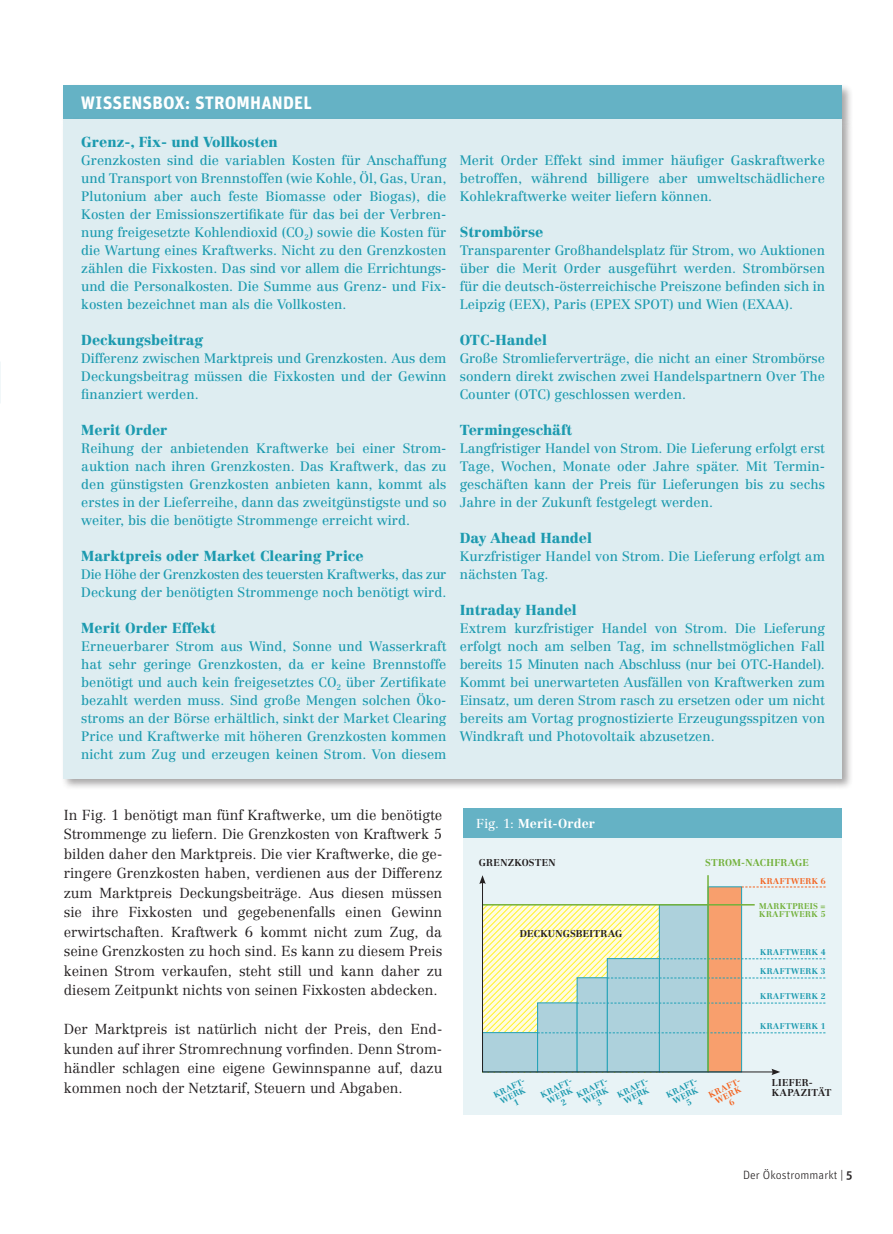
<style>
.page{position:relative;width:893px;height:1234px;background:#fff}
.page>*{position:absolute;margin:0;border:0;box-sizing:border-box;transform-origin:0 0}
.t1{font:700 18px "Unit";letter-spacing:.01em;color:#fff}
.t2{font:300 14.25px/19.5px "Centennial";color:#231f20;text-align:justify}
.t3{font:900 14.25px "Centennial LT Std";color:#1c9aaf}
.t4{font:13.5px/18px "Centennial";color:#1c9aaf;text-align:justify}
.t5{font:13.5px/18px "Centennial";letter-spacing:-.025em;color:#1c9aaf}
.t6{font:700 12.75px "Centennial";letter-spacing:.005em;color:#fff}
.t7{font:300 12px "Unit";letter-spacing:.005em;color:#231f20}
.t8{font:700 9.75px "Centennial";letter-spacing:.02em;color:#231f20}
.t9{font:700 9.75px "Centennial";letter-spacing:.02em;color:#73b13b}
.t10{font:700 8.25px/8.2px "Centennial";letter-spacing:.055em;color:#1c9aaf;text-align:center}
.t11{font:700 8.25px/8.2px "Centennial";letter-spacing:.055em;color:#f36421;text-align:center}
.t12{font:700 8.25px/8.2px "Centennial";letter-spacing:.05em;color:#73b13b}
.s1{font-weight:400}
.s2{font-weight:500}
</style>
<div class="page">
<div style="left:61px;top:83px;width:793px;height:48px;background:#231f20;opacity:.4"></div>
<div style="left:64px;top:85px;width:778px;height:34px;background:#65b2c5"></div>
<div style="left:61px;top:117px;width:793px;height:673px;background:#231f20;opacity:.4"></div>
<div style="left:64px;top:119px;width:778px;height:659px;background:#deedf1"></div>
<div style="left:463px;top:808px;width:379px;height:306px;background:#e8f3f6"></div>
<div style="left:463px;top:808px;width:379px;height:30px;background:#65b2c5"></div>
<div style="left:708px;top:886px;width:34px;height:185px;background:#f89f6d"></div>
<svg style="left:742px;top:886px;width:84px;height:1px"></svg>
<hr style="left:483px;top:903px;width:272px;height:2px;background:#73b13b">
<hr style="left:482px;top:881px;width:1px;height:190px;background:#231f20">
<svg style="left:479px;top:875px;width:7px;height:8px"></svg>
<hr style="left:707px;top:875px;width:2px;height:196px;background:#73b13b">
<svg style="left:482px;top:904px;width:343px;height:170px"></svg>
<h1 class="t1" style="left:81px;top:91px;width:233px">WISSENSBOX: STROMHANDEL</h1>
<p class="t3" style="left:81px;top:133px;width:198px">Grenz-, Fix- und Vollkosten</p>
<p class="t4" style="left:81px;top:151px;width:367px">Grenzkosten sind die variablen Kosten für Anschaffung und Transport von Brennstoffen (wie Kohle, Öl, Gas, Uran, Plutonium aber auch feste Biomasse oder Biogas), die Kosten der Emissionszertifikate für das bei der Verbren&shy;nung freigesetzte Kohlendioxid (CO<sub>2</sub>) sowie die Kosten für die Wartung eines Kraftwerks. Nicht zu den Grenzkosten zählen die Fixkosten. Das sind vor allem die Errichtungs&shy;und die Personalkosten. Die Summe aus Grenz- und Fix&shy;kosten bezeichnet man als die Vollkosten.</p>
<p class="t3" style="left:81px;top:331px;width:123px">Deckungsbeitrag</p>
<p class="t4" style="left:81px;top:349px;width:367px">Differenz zwischen Marktpreis und Grenzkosten. Aus dem Deckungsbeitrag müssen die Fixkosten und der Gewinn finanziert werden.</p>
<p class="t3" style="left:81px;top:421px;width:88px">Merit Order</p>
<p class="t4" style="left:81px;top:439px;width:367px">Reihung der anbietenden Kraftwerke bei einer Strom&shy;auktion nach ihren Grenzkosten. Das Kraftwerk, das zu den günstigsten Grenzkosten anbieten kann, kommt als erstes in der Lieferreihe, dann das zweitgünstigste und so weiter, bis die benötigte Strommenge erreicht wird.</p>
<p class="t3" style="left:81px;top:547px;width:284px">Marktpreis oder Market Clearing Price</p>
<p class="t5" style="left:81px;top:565px;width:367px">Die Höhe der Grenzkosten des teuersten Kraftwerks, das zur<br>Deckung der benötigten Strommenge noch benötigt wird.</p>
<p class="t3" style="left:81px;top:619px;width:136px">Merit Order Effekt</p>
<p class="t4" style="left:81px;top:637px;width:367px">Erneuerbarer Strom aus Wind, Sonne und Wasserkraft hat sehr geringe Grenzkosten, da er keine Brennstoffe benötigt und auch kein freigesetztes CO<sub>2</sub> über Zertifikate bezahlt werden muss. Sind große Mengen solchen Öko&shy;stroms an der Börse erhältlich, sinkt der Market Clearing Price und Kraftwerke mit höheren Grenzkosten kommen nicht zum Zug und erzeugen keinen Strom. Von diesem</p>
<p class="t4" style="left:460px;top:151px;width:367px">Merit Order Effekt sind immer häufiger Gaskraftwerke betroffen, während billigere aber umweltschädlichere Kohlekraftwerke weiter liefern können.</p>
<p class="t3" style="left:460px;top:223px;width:85px">Strombörse</p>
<p class="t4" style="left:460px;top:241px;width:367px">Transparenter Großhandelsplatz für Strom, wo Auktionen über die Merit Order ausgeführt werden. Strombörsen für die deutsch-österreichische Preiszone befinden sich in Leipzig (EEX), Paris (EPEX SPOT) und Wien (EXAA).</p>
<p class="t3" style="left:460px;top:331px;width:89px">OTC-Handel</p>
<p class="t4" style="left:460px;top:349px;width:367px">Große Stromlieferverträge, die nicht an einer Strombörse sondern direkt zwischen zwei Handelspartnern Over The Counter (OTC) geschlossen werden.</p>
<p class="t3" style="left:460px;top:421px;width:114px">Termingeschäft</p>
<p class="t4" style="left:460px;top:439px;width:367px">Langfristiger Handel von Strom. Die Lieferung erfolgt erst Tage, Wochen, Monate oder Jahre später. Mit Termin&shy;geschäften kann der Preis für Lieferungen bis zu sechs Jahre in der Zukunft festgelegt werden.</p>
<p class="t3" style="left:460px;top:529px;width:134px">Day Ahead Handel</p>
<p class="t4" style="left:460px;top:547px;width:367px">Kurzfristiger Handel von Strom. Die Lieferung erfolgt am nächsten Tag.</p>
<p class="t3" style="left:460px;top:601px;width:118px">Intraday Handel</p>
<p class="t4" style="left:460px;top:619px;width:367px">Extrem kurzfristiger Handel von Strom. Die Lieferung erfolgt noch am selben Tag, im schnellstmöglichen Fall bereits 15 Minuten nach Abschluss (nur bei OTC-Handel).<br>Kommt bei unerwarteten Ausfällen von Kraftwerken zum Einsatz, um deren Strom rasch zu ersetzen oder um nicht bereits am Vortag prognostizierte Erzeugungsspitzen von Windkraft und Photovoltaik abzusetzen.</p>
<p class="t2" style="left:64px;top:804px;width:380px">In Fig. 1 benötigt man fünf Kraftwerke, um die benötigte Strommenge zu liefern. Die Grenzkosten von Kraftwerk 5 bilden daher den Marktpreis. Die vier Kraftwerke, die ge&shy;ringere Grenzkosten haben, verdienen aus der Differenz zum Marktpreis Deckungsbeiträge. Aus diesen müssen sie ihre Fixkosten und gegebenenfalls einen Gewinn erwirtschaften. Kraftwerk 6 kommt nicht zum Zug, da seine Grenzkosten zu hoch sind. Es kann zu diesem Preis keinen Strom verkaufen, steht still und kann daher zu diesem Zeitpunkt nichts von seinen Fixkosten abdecken.</p>
<p class="t2" style="left:64px;top:1019px;width:380px">Der Marktpreis ist natürlich nicht der Preis, den End&shy;kunden auf ihrer Stromrechnung vorfinden. Denn Strom&shy;händler schlagen eine eigene Gewinnspanne auf, dazu kommen noch der Netztarif, Steuern und Abgaben.</p>
<p class="t6" style="left:476px;top:815px;width:120px"><span class="s1">Fig. 1:</span> Merit-Order</p>
<p class="t8" style="left:479px;top:856px;width:78px">GRENZKOSTEN</p>
<p class="t8" style="left:520px;top:927px;width:104px">DECKUNGSBEITRAG</p>
<p class="t9" style="left:705px;top:856px;width:105px">STROM-NACHFRAGE</p>
<p class="t12" style="left:759px;top:901px;width:68px">MARKTPREIS =<br>KRAFTWERK 5</p>
<p class="t10" style="left:760px;top:947px;width:67px">KRAFTWERK 4</p>
<p class="t10" style="left:760px;top:966px;width:67px">KRAFTWERK 3</p>
<p class="t10" style="left:760px;top:991px;width:67px">KRAFTWERK 2</p>
<p class="t10" style="left:760px;top:1021px;width:67px">KRAFTWERK 1</p>
<p class="t11" style="left:760px;top:877px;width:67px">KRAFTWERK 6</p>
<p class="t10" style="left:499px;top:1096px;width:28px;rotate:-26deg">WERK<br>1</p>
<p class="t10" style="left:539px;top:1090px;width:36px;rotate:-26deg">KRAFT-<br>WERK<br>2</p>
<p class="t10" style="left:575px;top:1090px;width:36px;rotate:-26deg">KRAFT-<br>WERK<br>3</p>
<p class="t10" style="left:616px;top:1090px;width:36px;rotate:-26deg">KRAFT-<br>WERK<br>4</p>
<p class="t10" style="left:665px;top:1090px;width:36px;rotate:-26deg">KRAFT-<br>WERK<br>5</p>
<p class="t11" style="left:707px;top:1091px;width:37px;rotate:-26deg">KRAFT-<br>WERK<br>6</p>
<p class="t10" style="left:492px;top:1090px;width:36px;rotate:-26deg">KRAFT-</p>
<p class="t8" style="left:772px;top:1086px;width:61px">KAPAZITÄT</p>
<p class="t8" style="left:772px;top:1076px;width:43px">LIEFER-</p>
<p class="t7" style="left:743px;top:1167px;width:111px">Der Ökostrommarkt | <span class="s2">5</span></p>
</div>
